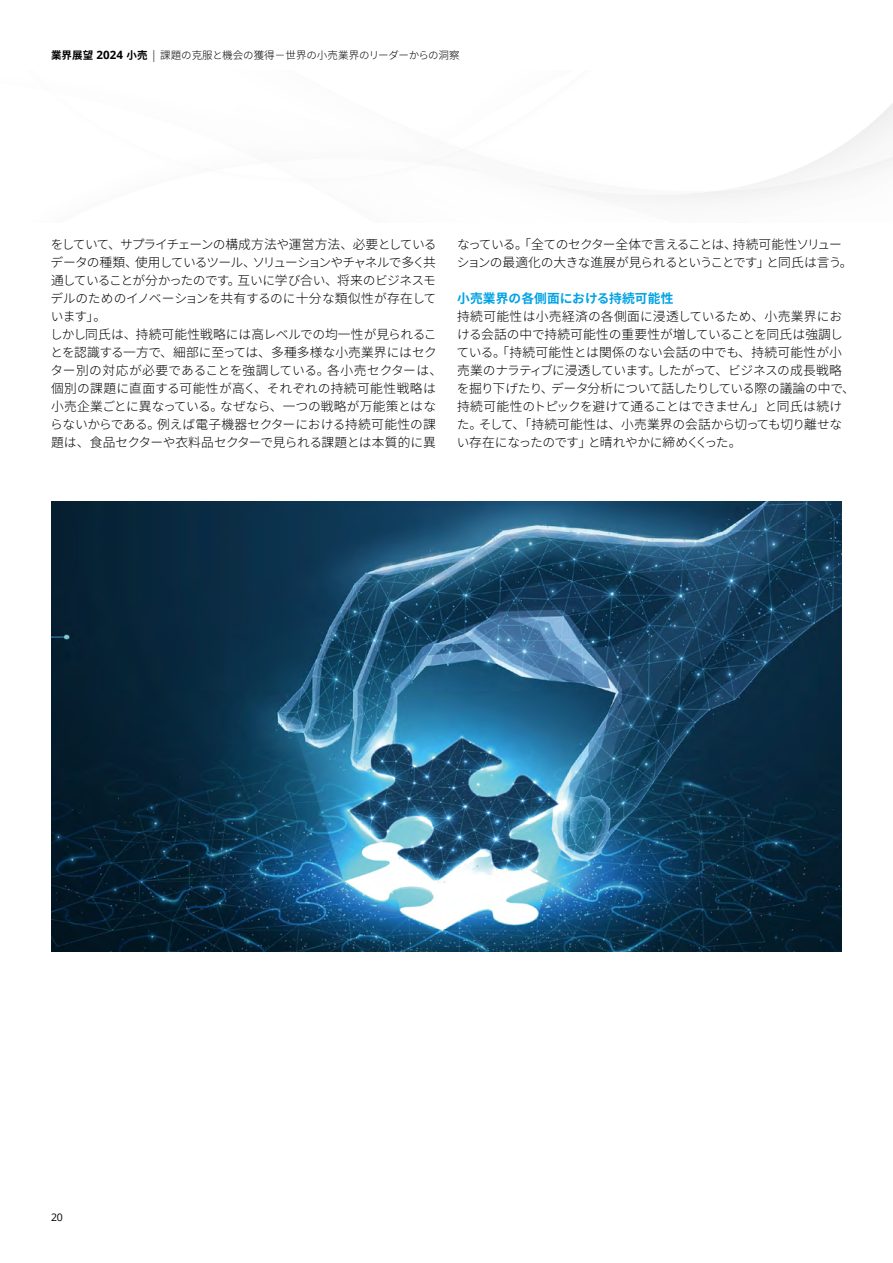
<style>
.page{position:relative;width:893px;height:1263px;background:#fff}
.page>*{position:absolute;margin:0;border:0;box-sizing:border-box;transform-origin:0 0}
.t1{font:300 12.75px/18px "Noto Sans JP";letter-spacing:-.02em;color:#000}
.t2{font:300 12.75px/18px "Noto Sans JP";letter-spacing:-.05em;color:#000}
.t3{font:700 12.75px "Noto Sans JP";letter-spacing:.01em;color:#00a2e4}
.t4{font:300 10.5px "Noto Sans JP";letter-spacing:-.01em;color:#000}
.t5{font:10.5px "Open Sans";color:#000}
.s1{font-weight:700}
.s2{font-family:"Open Sans";font-weight:700;font-size:11.55px}
.s3{font-family:"Open Sans";font-size:11.55px}
</style>
<div class="page">
<img style="left:51px;top:501px;width:791px;height:450px">
<p class="t4" style="left:51px;top:50px;width:410px"><span class="s1">業界展望</span> <span class="s2">2024</span> <span class="s1">小売</span> <span class="s3">|</span> 課題の克服と機会の獲得－世界の小売業界のリーダーからの洞察</p>
<p class="t1" style="left:50px;top:236px;width:394px">をしていて、サプライチェーンの構成方法や運営方法、必要としているデータの種類、使用しているツール、ソリューションやチャネルで多く共通していることが分かったのです。互いに学び合い、将来のビジネスモデルのためのイノベーションを共有するのに十分な類似性が存在しています」。<br>しかし同氏は、持続可能性戦略には高レベルでの均一性が見られることを認識する一方で、細部に至っては、多種多様な小売業界にはセクター別の対応が必要であることを強調している。各小売セクターは、個別の課題に直面する可能性が高く、それぞれの持続可能性戦略は小売企業ごとに異なっている。なぜなら、一つの戦略が万能策とはならないからである。例えば電子機器セクターにおける持続可能性の課題は、食品セクターや衣料品セクターで見られる課題とは本質的に異</p>
<p class="t2" style="left:457px;top:236px;width:397px">なっている。「全てのセクター全体で言えることは、持続可能性ソリューションの最適化の大きな進展が見られるということです」と同氏は言う。</p>
<p class="t3" style="left:457px;top:291px;width:218px">小売業界の各側面における持続可能性</p>
<p class="t1" style="left:457px;top:308px;width:400px">持続可能性は小売経済の各側面に浸透しているため、小売業界における会話の中で持続可能性の重要性が増していることを同氏は強調している。「持続可能性とは関係のない会話の中でも、持続可能性が小売業のナラティブに浸透しています。したがって、ビジネスの成長戦略を掘り下げたり、データ分析について話したりしている際の議論の中で、持続可能性のトピックを避けて通ることはできません」と同氏は続けた。そして、「持続可能性は、小売業界の会話から切っても切り離せない存在になったのです」と晴れやかに締めくくった。</p>
<p class="t5" style="left:51px;top:1210px;width:13px">20</p>
</div>
